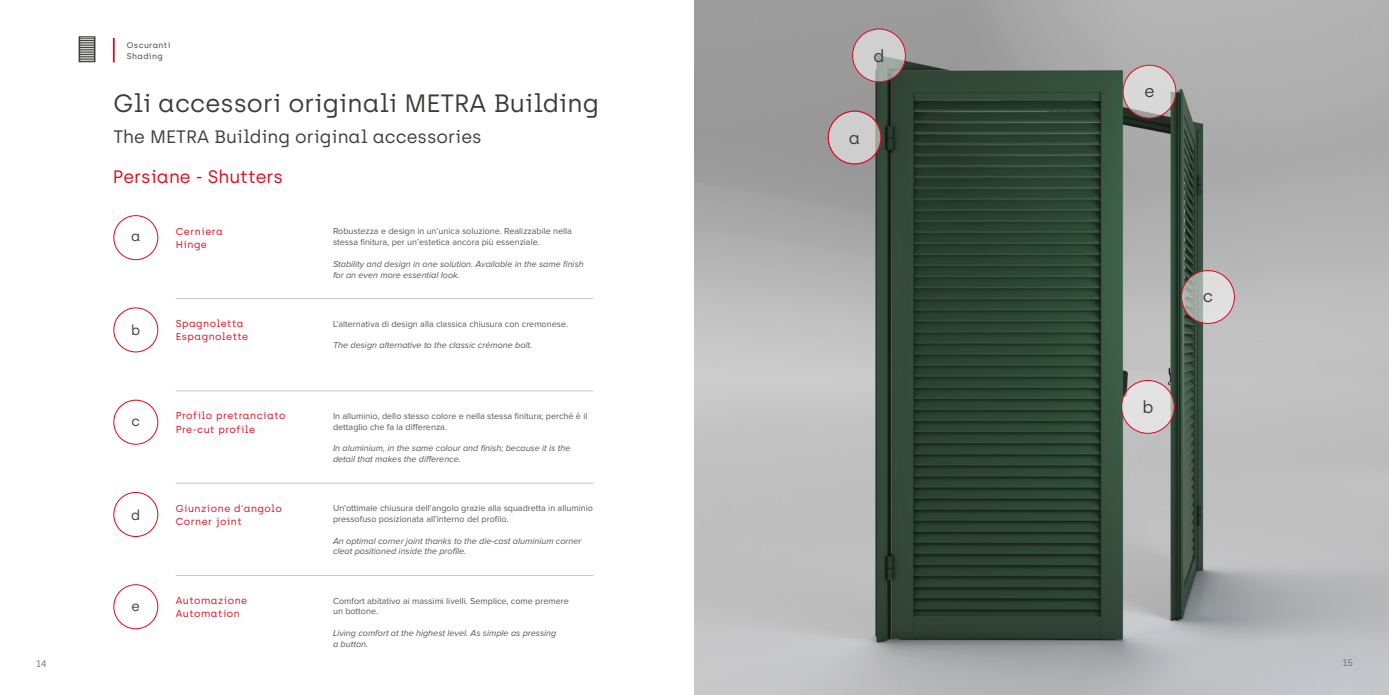
<style>
.page{position:relative;width:1389px;height:695px;background:#fff}
.page>*{position:absolute;margin:0;border:0;box-sizing:border-box;transform-origin:0 0}
.t1{font:25px "Archia";color:#3c3c3b}
.t2{font:18px "Archia";color:#3c3c3b}
.t3{font:18px "Archia";color:#e1081a}
.t4{font:17px "Archia";color:#3c3c3b}
.t5{font:14px "Archia";color:#3c3c3b}
.t6{font:10px/13.2px "Archia";letter-spacing:.05em;color:#e1081a}
.t7{font:9.5px "Archia";color:#706f6f}
.t8{font:9px/10.8px "Proxima Nova";color:#575756}
.t9{font:italic 9px/10.8px "Proxima Nova";color:#575756}
.t10{font:8.1px/10.8px "Archia";letter-spacing:.05em;color:#3c3c3b}
</style>
<div class="page">
<img style="left:694px;top:0;width:695px;height:694px">
<svg style="left:79px;top:36px;width:16px;height:26px"></svg>
<hr style="left:113px;top:38px;width:2px;height:24px;background:#e1081a">
<div style="left:113px;top:215px;width:45px;height:45px;border:1px solid #e1081a;border-radius:50%"></div>
<svg style="left:1121px;top:380px;width:53px;height:53px;background:#e0dada"></svg>
<div style="left:1121px;top:380px;width:54px;height:53px;border:1px solid #e1081a;border-radius:50%"></div>
<div style="left:113px;top:307px;width:45px;height:45px;border:1px solid #e1081a;border-radius:50%"></div>
<svg style="left:1182px;top:270px;width:52px;height:53px;background:#c8c7c5"></svg>
<div style="left:1181px;top:270px;width:54px;height:54px;border:1px solid #e1081a;border-radius:50%"></div>
<div style="left:113px;top:400px;width:45px;height:44px;border:1px solid #e1081a;border-radius:50%"></div>
<svg style="left:853px;top:29px;width:52px;height:53px;background:#c3c2c0"></svg>
<div style="left:852px;top:29px;width:54px;height:53px;border:1px solid #e1081a;border-radius:50%"></div>
<div style="left:113px;top:492px;width:45px;height:44px;border:1px solid #e1081a;border-radius:50%"></div>
<svg style="left:1123px;top:65px;width:53px;height:53px;background:#d5cfcf"></svg>
<div style="left:1123px;top:65px;width:53px;height:53px;border:1px solid #e1081a;border-radius:50%"></div>
<div style="left:113px;top:584px;width:45px;height:45px;border:1px solid #e1081a;border-radius:50%"></div>
<svg style="left:828px;top:111px;width:53px;height:53px;background:#ccc5c5"></svg>
<div style="left:828px;top:111px;width:54px;height:53px;border:1px solid #e1081a;border-radius:50%"></div>
<hr style="left:176px;top:298px;width:417px;height:1px;background:#c6c6c6">
<hr style="left:176px;top:390px;width:417px;height:1px;background:#c6c6c6">
<hr style="left:176px;top:483px;width:417px;height:1px;background:#c6c6c6">
<hr style="left:176px;top:575px;width:417px;height:1px;background:#c6c6c6">
<p class="t10" style="left:127px;top:39px;width:45px">Oscuranti<br>Shading</p>
<h1 class="t1" style="left:113px;top:89px;width:487px">Gli accessori originali METRA Building</h1>
<h2 class="t2" style="left:113px;top:125px;width:370px">The METRA Building original accessories</h2>
<h2 class="t3" style="left:113px;top:166px;width:172px">Persiane - Shutters</h2>
<p class="t6" style="left:176px;top:224px;width:49px">Cerniera<br>Hinge</p>
<h3 class="t5" style="left:131px;top:228px;width:11px">a</h3>
<p class="t8" style="left:333px;top:226px;width:240px">Robustezza e design in un’unica soluzione. Realizzabile nella stessa finitura, per un’estetica ancora più essenziale.</p>
<p class="t9" style="left:333px;top:259px;width:252px">Stability and design in one solution. Available in the same finish for an even more essential look.</p>
<h3 class="t5" style="left:131px;top:322px;width:11px">b</h3>
<p class="t6" style="left:176px;top:317px;width:74px">Spagnoletta<br>Espagnolette</p>
<p class="t8" style="left:333px;top:318px;width:237px">L’alternativa di design alla classica chiusura con cremonese.</p>
<p class="t9" style="left:333px;top:340px;width:201px">The design alternative to the classic crémone bolt.</p>
<h3 class="t5" style="left:132px;top:413px;width:10px">c</h3>
<p class="t6" style="left:176px;top:409px;width:112px">Profilo pretranciato<br>Pre-cut profile</p>
<p class="t8" style="left:333px;top:411px;width:256px">In alluminio, dello stesso colore e nella stessa finitura; perché è il dettaglio che fa la differenza.</p>
<p class="t9" style="left:333px;top:443px;width:239px">In aluminium, in the same colour and finish; because it is the detail that makes the difference.</p>
<h3 class="t5" style="left:131px;top:506px;width:10px">d</h3>
<p class="t6" style="left:176px;top:501px;width:108px">Giunzione d'angolo<br>Corner joint</p>
<p class="t8" style="left:333px;top:503px;width:261px">Un'ottimale chiusura dell'angolo grazie alla squadretta in alluminio pressofuso posizionata all'interno del profilo.</p>
<p class="t9" style="left:333px;top:535px;width:250px">An optimal corner joint thanks to the die-cast aluminium corner cleat positioned inside the profile.</p>
<h3 class="t5" style="left:132px;top:597px;width:10px">e</h3>
<p class="t6" style="left:176px;top:593px;width:73px">Automazione<br>Automation</p>
<p class="t8" style="left:333px;top:595px;width:237px">Comfort abitativo ai massimi livelli. Semplice, come premere un bottone.</p>
<p class="t9" style="left:333px;top:627px;width:225px">Living comfort at the highest level. As simple as pressing a button.</p>
<h3 class="t4" style="left:874px;top:46px;width:12px">d</h3>
<h3 class="t4" style="left:849px;top:128px;width:13px">a</h3>
<h3 class="t4" style="left:1144px;top:81px;width:12px">e</h3>
<h3 class="t4" style="left:1142px;top:397px;width:13px">b</h3>
<h3 class="t4" style="left:1203px;top:286px;width:12px">c</h3>
<p class="t7" style="left:36px;top:657px;width:12px">14</p>
<p class="t7" style="left:1343px;top:657px;width:12px">15</p>
</div>
